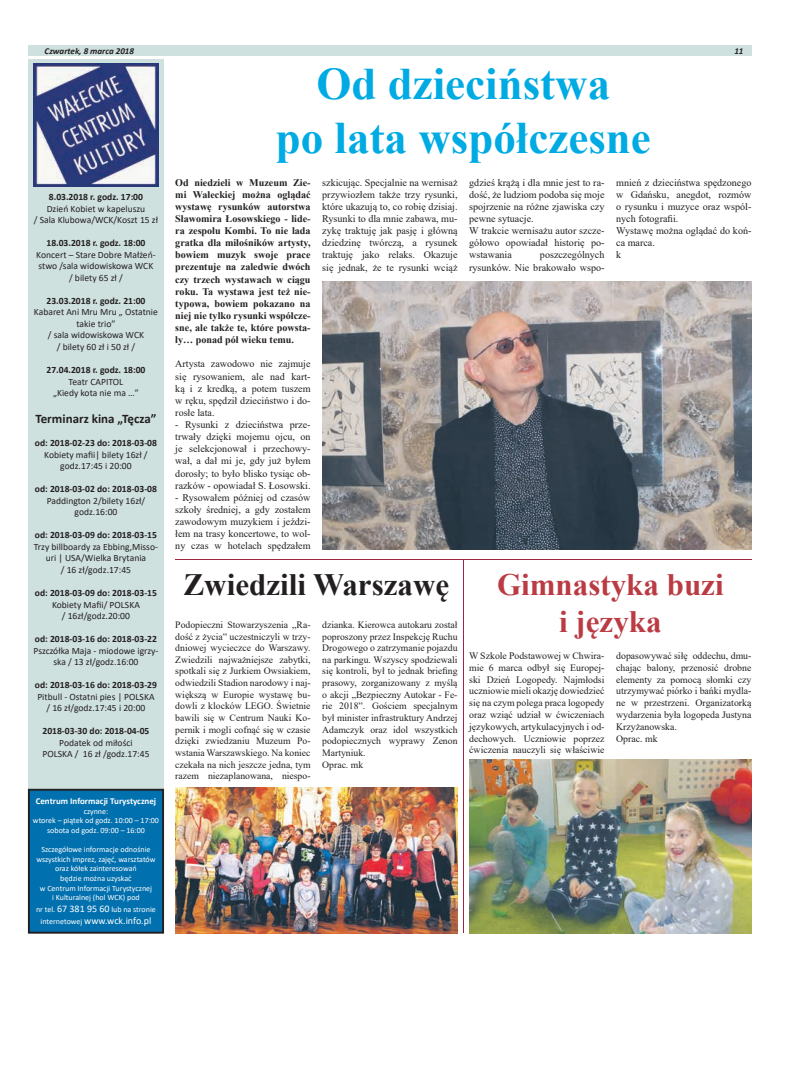
<style>
.page{position:relative;width:794px;height:1092px;background:#fff}
.page>*{position:absolute;margin:0;border:0;box-sizing:border-box;transform-origin:0 0}
.t1{font:700 45px/54px "Times New Roman";color:#00aae3;text-align:center}
.t2{font:700 31px/37.2px "Times New Roman";color:#bb3b44;text-align:center}
.t3{font:700 31px "Times New Roman";color:#231f20}
.t4{font:700 13px "Calibri";color:#231f20}
.t5{font:10.1px/12.1px "Times New Roman";color:#231f20;text-align:justify}
.t6{font:700 10.1px/12.1px "Times New Roman";color:#231f20;text-align:justify}
.t7{font:10px "Calibri";color:#fff}
.t8{font:9.8px/11.8px "Times New Roman";color:#231f20;text-align:justify}
.t9{font:9.7px/11.6px "Times New Roman";color:#231f20;text-align:justify}
.t10{font:9.6px/11.5px "Calibri";color:#231f20;text-align:center}
.t11{font:700 9.6px "Calibri";color:#231f20}
.t12{font:700 9px "Calibri";color:#fff}
.t13{font:italic 700 9px "Calibri";color:#231f20}
.t14{font:8px/9.6px "Calibri";color:#fff;text-align:center}
.s1{font-size:10px}
.s2{font-size:8px}
</style>
<div class="page">
<div style="left:28px;top:45px;width:723px;height:11px;background:#cfe1df"></div>
<div style="left:28px;top:59px;width:136px;height:739px;background:#cfe1df"></div>
<img style="left:34px;top:63px;width:124px;height:124px">
<div style="left:28px;top:789px;width:136px;height:144px;background:#0070ae"></div>
<div style="left:29px;top:790px;width:134px;height:142px;border:1px solid #231f20"></div>
<img style="left:322px;top:281px;width:429px;height:268px">
<hr style="left:175px;top:559px;width:576px;height:1px;background:#a02540">
<img style="left:175px;top:787px;width:282px;height:146px">
<hr style="left:463px;top:559px;width:1px;height:374px;background:#a02540">
<img style="left:469px;top:759px;width:282px;height:174px">
<p class="t13" style="left:45px;top:44px;width:91px">Czwartek, 8 marca 2018</p>
<p class="t13" style="left:734px;top:44px;width:11px">11</p>
<p class="t11" style="left:49px;top:190px;width:96px">8.03.2018 r. godz. 17:00</p>
<p class="t10" style="left:34px;top:202px;width:126px">Dzień Kobiet w kapeluszu<br>/ Sala Klubowa/WCK/Koszt 15 zł</p>
<p class="t11" style="left:46px;top:236px;width:100px">18.03.2018 r. godz. 18:00</p>
<p class="t10" style="left:36px;top:248px;width:121px">Koncert – Stare Dobre Małżeń&shy;stwo /sala widowiskowa WCK / bilety 65 zł /</p>
<p class="t11" style="left:46px;top:294px;width:100px">23.03.2018 r. godz. 21:00</p>
<p class="t10" style="left:34px;top:306px;width:125px">Kabaret Ani Mru Mru „ Ostatnie takie trio”<br>/ sala widowiskowa WCK<br>/ bilety 60 zł i 50 zł /</p>
<p class="t11" style="left:46px;top:363px;width:100px">27.04.2018 r. godz. 18:00</p>
<p class="t10" style="left:53px;top:375px;width:87px">Teatr CAPITOL<br>„Kiedy kota nie ma …”</p>
<p class="t4" style="left:35px;top:409px;width:123px">Terminarz kina „Tęcza”</p>
<p class="t11" style="left:35px;top:436px;width:124px">od: 2018-02-23 do: 2018-03-08</p>
<p class="t10" style="left:44px;top:448px;width:105px">Kobiety mafii| bilety 16zł / godz.17:45 i 20:00</p>
<p class="t11" style="left:35px;top:482px;width:124px">od: 2018-03-02 do: 2018-03-08</p>
<p class="t10" style="left:47px;top:494px;width:100px">Paddington 2/bilety 16zł/ godz.16:00</p>
<p class="t11" style="left:35px;top:528px;width:124px">od: 2018-03-09 do: 2018-03-15</p>
<p class="t10" style="left:34px;top:540px;width:126px">Trzy billboardy za Ebbing,Misso&shy;uri | USA/Wielka Brytania<br>/ 16 zł/godz.17:45</p>
<p class="t11" style="left:35px;top:586px;width:124px">od: 2018-03-09 do: 2018-03-15</p>
<p class="t10" style="left:52px;top:598px;width:89px">Kobiety Mafii/ POLSKA / 16zł/godz.20:00</p>
<p class="t11" style="left:35px;top:632px;width:124px">od: 2018-03-16 do: 2018-03-22</p>
<p class="t10" style="left:34px;top:644px;width:126px">Pszczółka Maja - miodowe igrzy&shy;ska / 13 zł/godz.16:00</p>
<p class="t11" style="left:35px;top:678px;width:124px">od: 2018-03-16 do: 2018-03-29</p>
<p class="t10" style="left:37px;top:690px;width:119px">Pitbull - Ostatni pies | POLSKA / 16 zł/godz.17:45 i 20:00</p>
<p class="t11" style="left:43px;top:724px;width:108px">2018-03-30 do: 2018-04-05</p>
<p class="t10" style="left:42px;top:736px;width:109px">Podatek od miłości<br>POLSKA / 16 zł /godz.17:45</p>
<p class="t12" style="left:36px;top:794px;width:122px">Centrum Informacji Turystycznej</p>
<p class="t14" style="left:33px;top:806px;width:127px">czynne:<br>wtorek – piątek od godz. 10:00 – 17:00 sobota od godz. 09:00 – 16:00</p>
<p class="t14" style="left:36px;top:844px;width:121px">Szczegółowe informacje odnośnie wszystkich imprez, zajęć, warsztatów oraz kółek zainteresowań<br>będzie można uzyskać<br>w Centrum Informacji Turystycznej<br>i Kulturalnej (hol WCK) pod</p>
<p class="t14" style="left:36px;top:904px;width:121px">nr tel. <span class="s1">67 381 95 60</span> lub na stronie</p>
<p class="t7" style="left:41px;top:913px;width:112px"><span class="s2">internetowej</span> www.wck.info.pl</p>
<h1 class="t1" style="left:276px;top:55px;width:376px">Od dzieciństwa<br>po lata współczesne</h1>
<p class="t6" style="left:175px;top:176px;width:137px">Od niedzieli w Muzeum Zie&shy;mi Wałeckiej można oglądać wystawę rysunków autorstwa Sławomira Łosowskiego - lide&shy;ra zespołu Kombi. To nie lada gratka dla miłośników artysty, bowiem muzyk swoje prace prezentuje na zaledwie dwóch czy trzech wystawach w ciągu roku. Ta wystawa jest też nie&shy;typowa, bowiem pokazano na niej nie tylko rysunki współcze&shy;sne, ale także te, które powsta&shy;ły… ponad pół wieku temu.</p>
<p class="t5" style="left:175px;top:357px;width:137px">Artysta zawodowo nie zajmuje się rysowaniem, ale nad kart&shy;ką i z kredką, a potem tuszem w ręku, spędził dzieciństwo i do&shy;rosłe lata.</p>
<p class="t5" style="left:175px;top:418px;width:137px">- Rysunki z dzieciństwa prze&shy;trwały dzięki mojemu ojcu, on je selekcjonował i przechowy&shy;wał, a dał mi je, gdy już byłem dorosły; to było blisko tysiąc ob&shy;razków - opowiadał S. Łosowski.</p>
<p class="t5" style="left:175px;top:491px;width:137px">- Rysowałem później od czasów szkoły średniej, a gdy zostałem zawodowym muzykiem i jeździ&shy;łem na trasy koncertowe, to wol&shy;ny czas w hotelach spędzałem</p>
<p class="t5" style="left:322px;top:176px;width:137px">szkicując. Specjalnie na wernisaż przywiozłem także trzy rysunki, które ukazują to, co robię dzisiaj.<br>Rysunki to dla mnie zabawa, mu&shy;zykę traktuję jak pasję i główną dziedzinę twórczą, a rysunek traktuję jako relaks. Okazuje się jednak, że te rysunki wciąż</p>
<p class="t5" style="left:469px;top:176px;width:137px;text-align:left">gdzieś krążą i dla mnie jest to ra&shy;dość, że ludziom podoba się moje spojrzenie na różne zjawiska czy pewne sytuacje.<br>W trakcie wernisażu autor szcze&shy;gółowo opowiadał historię po&shy;wstawania</p>
<p class="t5" style="left:616px;top:176px;width:137px;text-align:left">mnień z dzieciństwa spędzonego w Gdańsku, anegdot, rozmów o rysunku i muzyce oraz wspól&shy;nych fotografii.<br>Wystawę można oglądać do koń&shy;ca marca.<br>k</p>
<p class="t5" style="left:469px;top:249px;width:137px;text-align:right">poszczególnych<br>rysunków. Nie brakowało wspo-</p>
<h2 class="t3" style="left:184px;top:562px;width:267px">Zwiedzili Warszawę</h2>
<p class="t9" style="left:175px;top:618px;width:137px">Podopieczni Stowarzyszenia „Ra&shy;dość z życia” uczestniczyli w trzy&shy;dniowej wycieczce do Warszawy.<br>Zwiedzili najważniejsze zabytki, spotkali się z Jurkiem Owsiakiem, odwiedzili Stadion narodowy i naj&shy;większą w Europie wystawę bu&shy;dowli z klocków LEGO. Świetnie bawili się w Centrum Nauki Ko&shy;pernik i mogli cofnąć się w czasie dzięki zwiedzaniu Muzeum Po&shy;wstania Warszawskiego. Na koniec czekała na nich jeszcze jedna, tym razem niezaplanowana, niespo-</p>
<p class="t9" style="left:322px;top:618px;width:137px;text-align:left">dzianka. Kierowca autokaru został poproszony przez Inspekcję Ruchu<br>Drogowego o zatrzymanie pojazdu na parkingu. Wszyscy spodziewali się kontroli, był to jednak briefing prasowy, zorganizowany z myślą o akcji „Bezpieczny Autokar - Fe&shy;rie 2018”. Gościem specjalnym był minister infrastruktury Andrzej<br>Adamczyk oraz idol wszystkich podopiecznych wyprawy Zenon<br>Martyniuk.<br>Oprac. mk</p>
<h2 class="t2" style="left:497px;top:564px;width:228px">Gimnastyka buzi i języka</h2>
<p class="t8" style="left:469px;top:649px;width:137px">W Szkole Podstawowej w Chwira&shy;mie 6 marca odbył się Europej&shy;ski Dzień Logopedy. Najmłodsi uczniowie mieli okazję dowiedzieć się na czym polega praca logopedy oraz wziąć udział w ćwiczeniach językowych, artykulacyjnych i od&shy;dechowych. Uczniowie poprzez ćwiczenia nauczyli się właściwie</p>
<p class="t8" style="left:616px;top:649px;width:137px;text-align:left">dopasowywać siłę oddechu, dmu&shy;chając balony, przenosić drobne elementy za pomocą słomki czy utrzymywać piórko i bańki mydla&shy;ne w przestrzeni. Organizatorką wydarzenia była logopeda Justyna<br>Krzyżanowska.<br>Oprac. mk</p>
</div>
